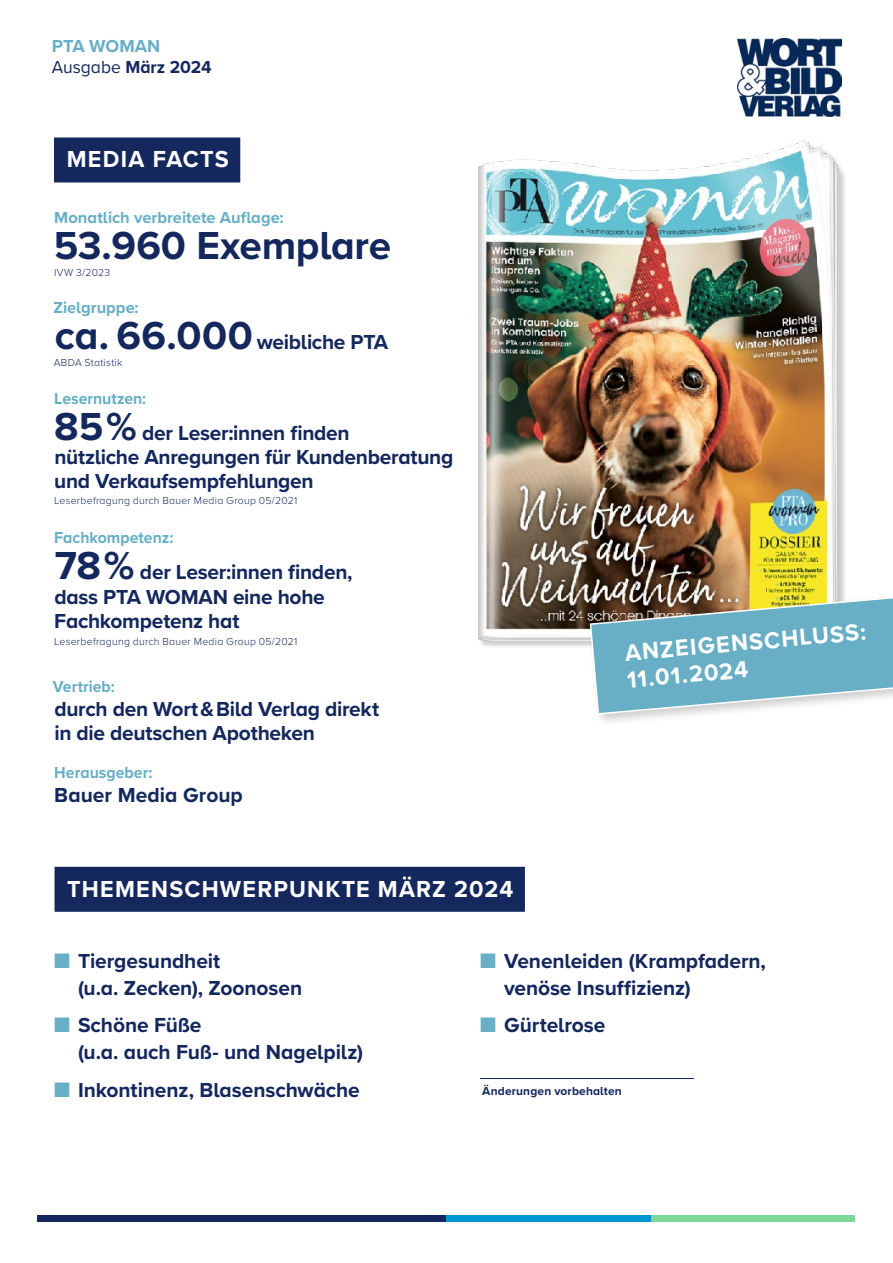
<style>
.page{position:relative;width:893px;height:1263px;background:#fff}
.page>*{position:absolute;margin:0;border:0;box-sizing:border-box;transform-origin:0 0}
.t1{font:700 40.5px "Proxima Nova A";letter-spacing:-.01em;color:#14285d}
.t2{font:700 24px/27px "Proxima Nova A";letter-spacing:.05em;color:#fff}
.t3{font:700 21px/27px "Proxima Nova A";letter-spacing:-.01em;color:#14285d}
.t4{font:700 18px/21px "Proxima Nova A";color:#68afc5}
.t5{font:700 16.5px "Proxima Nova A";color:#68afc5;scale:.96 1}
.t6{font:700 16.5px "Proxima Nova A";color:#68afc5}
.t7{font:700 12px "Proxima Nova A";letter-spacing:.015em;color:#14285d}
.t8{font:300 10.5px "Proxima Nova A";letter-spacing:.025em;color:#14285d}
.s1{font-weight:400;color:#14285d}
.s2{color:#14285d}
.s3{font-size:40.5px}
.s4{color:#68afc5}
</style>
<div class="page">
<img style="left:737px;top:39px;width:105px;height:77px">
<div style="left:38px;top:1215px;width:408px;height:6px;background:#14285d"></div>
<div style="left:651px;top:1215px;width:204px;height:6px;background:#7ed699"></div>
<div style="left:446px;top:1215px;width:205px;height:6px;background:#0095d3"></div>
<div style="left:54px;top:137px;width:186px;height:45px;background:#14285d"></div>
<div style="left:55px;top:867px;width:470px;height:45px;background:#14285d"></div>
<div style="left:478px;top:141px;width:369px;height:507px;background:#000;opacity:.2"></div>
<img style="left:478px;top:141px;width:361px;height:500px">
<div style="left:586px;top:584px;width:307px;height:143px;background:#000;opacity:.2"></div>
<svg style="left:589px;top:586px;width:304px;height:129px;background:#85b2b7"></svg>
<hr style="left:480px;top:1078px;width:214px;height:1px;background:#14285d">
<p class="t4" style="left:52px;top:35px;width:161px">PTA WOMAN<br><span class="s1">Ausgabe</span> <span class="s2">März 2024</span></p>
<p class="t2" style="left:67px;top:145px;width:163px">MEDIA FACTS</p>
<p class="t6" style="left:54px;top:205px;width:231px">Monatlich verbreitete Auflage:</p>
<p class="t1" style="left:54px;top:215px;width:339px">53.960 Exemplare</p>
<p class="t8" style="left:54px;top:264px;width:58px">IVW 3/2023</p>
<p class="t6" style="left:53px;top:295px;width:87px">Zielgruppe:</p>
<p class="t3" style="left:55px;top:328px;width:335px"><span class="s3">ca. 66.000</span> weibliche PTA</p>
<p class="t8" style="left:54px;top:354px;width:70px">ABDA Statistik</p>
<p class="t5" style="left:54px;top:386px;width:97px">Lesernutzen:</p>
<p class="t3" style="left:54px;top:420px;width:401px;line-height:24px"><span class="s3">85 %</span> der Leser:innen finden<br>nützliche Anregungen für Kundenberatung und Verkaufsempfehlungen</p>
<p class="t8" style="left:54px;top:493px;width:245px">Leserbefragung durch Bauer Media Group 05/2021</p>
<p class="t5" style="left:54px;top:525px;width:126px">Fachkompetenz:</p>
<p class="t3" style="left:55px;top:558px;width:299px"><span class="s3">78 %</span> der Leser:innen finden,</p>
<p class="t3" style="left:54px;top:583px;width:272px">dass PTA WOMAN eine hohe</p>
<p class="t3" style="left:54px;top:607px;width:187px">Fachkompetenz hat</p>
<p class="t8" style="left:54px;top:633px;width:245px">Leserbefragung durch Bauer Media Group 05/2021</p>
<p class="t5" style="left:53px;top:674px;width:66px">Vertrieb:</p>
<p class="t3" style="left:54px;top:695px;width:326px">durch den Wort &amp; Bild Verlag direkt</p>
<p class="t3" style="left:54px;top:719px;width:262px">in die deutschen Apotheken</p>
<p class="t5" style="left:54px;top:760px;width:104px">Herausgeber:</p>
<p class="t3" style="left:54px;top:781px;width:190px">Bauer Media Group</p>
<p class="t2" style="left:67px;top:875px;width:447px">THEMENSCHWERPUNKTE MÄRZ 2024</p>
<p class="t2" style="left:623px;top:639px;width:244px;rotate:-5deg">ANZEIGENSCHLUSS:<br>11.01.2024</p>
<p class="t3" style="left:78px;top:947px;width:226px;text-indent:-24px"><span class="s4">■</span> Tiergesundheit<br>(u.a. Zecken), Zoonosen</p>
<p class="t3" style="left:78px;top:1011px;width:287px;text-indent:-24px"><span class="s4">■</span> Schöne Füße<br>(u.a. auch Fuß- und Nagelpilz)</p>
<p class="t3" style="left:54px;top:1076px;width:307px"><span class="s4">■</span> Inkontinenz, Blasenschwäche</p>
<p class="t3" style="left:504px;top:947px;width:263px;text-indent:-24px"><span class="s4">■</span> Venenleiden (Krampfadern, venöse Insuffizienz)</p>
<p class="t3" style="left:480px;top:1011px;width:127px"><span class="s4">■</span> Gürtelrose</p>
<p class="t7" style="left:482px;top:1082px;width:141px">Änderungen vorbehalten</p>
</div>
